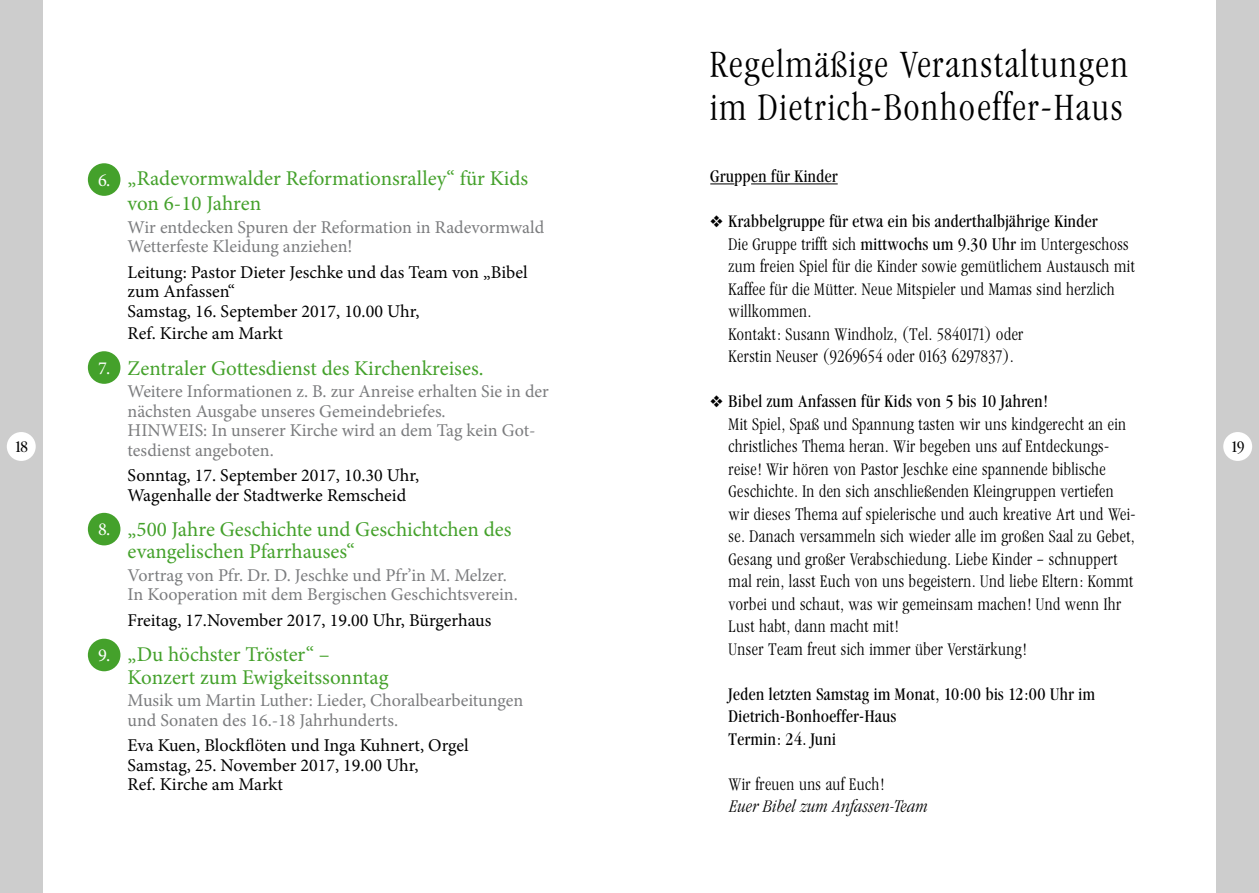
<style>
.page{position:relative;width:1259px;height:893px;background:#fff}
.page>*{position:absolute;margin:0;border:0;box-sizing:border-box;transform-origin:0 0}
.t1{font:300 36px/43.2px "Garamond ITC Condensed BQ";letter-spacing:.05em;color:#000}
.t2{font:21px/22.5px "Minion Pro";color:#44a12b}
.t3{font:18.45px "Minion Pro";color:#fff}
.t4{font:18px/19.5px "Minion Pro";color:#7b7c7e}
.t5{font:18px/19.5px "Minion Pro";color:#000}
.t6{font:300 16.5px/22.5px "Garamond ITC Condensed BQ";letter-spacing:.025em;color:#000}
.t7{font:16.5px/22.5px "Garamond ITC Condensed BQ";letter-spacing:.025em;color:#000}
.t8{font:italic 300 16.5px "Garamond ITC Condensed BQ";letter-spacing:.025em;color:#000}
.t9{font:15px "Garamond ITC Condensed BQ";color:#000}
.s1{font-weight:400}
</style>
<div class="page">
<div style="left:0;top:0;width:43px;height:893px;background:#cdcdcd"></div>
<div style="left:7px;top:432px;width:29px;height:29px;background:#fff;border-radius:50%"></div>
<svg style="left:710px;top:183px;width:24px;height:1px"></svg>
<hr style="left:751px;top:183px;width:86px;height:1px;background:#000">
<div style="left:1216px;top:0;width:43px;height:893px;background:#cdcdcd"></div>
<div style="left:1223px;top:432px;width:29px;height:29px;background:#fff;border-radius:50%"></div>
<div style="left:88px;top:163px;width:32px;height:33px;background:#44a12b;border-radius:50%"></div>
<div style="left:88px;top:351px;width:32px;height:33px;background:#44a12b;border-radius:50%"></div>
<div style="left:88px;top:513px;width:32px;height:32px;background:#44a12b;border-radius:50%"></div>
<div style="left:88px;top:639px;width:32px;height:32px;background:#44a12b;border-radius:50%"></div>
<p class="t9" style="left:14px;top:438px;width:15px">18</p>
<p class="t3" style="left:98px;top:167px;width:14px">6.</p>
<p class="t3" style="left:98px;top:355px;width:14px">7.</p>
<p class="t3" style="left:98px;top:517px;width:14px">8.</p>
<p class="t3" style="left:98px;top:643px;width:14px">9.</p>
<p class="t2" style="left:128px;top:165px;width:402px;line-height:25.5px">„Radevormwalder Reformationsralley“ für Kids von 6-10 Jahren</p>
<p class="t4" style="left:128px;top:217px;width:418px">Wir entdecken Spuren der Reformation in Radevormwald<br>Wetterfeste Kleidung anziehen!</p>
<p class="t5" style="left:128px;top:262px;width:401px">Leitung: Pastor Dieter Jeschke und das Team von „Bibel zum Anfassen“<br>Samstag, 16. September 2017, 10.00 Uhr,</p>
<p class="t5" style="left:128px;top:324px;width:157px">Ref. Kirche am Markt</p>
<p class="t2" style="left:128px;top:357px;width:357px">Zentraler Gottesdienst des Kirchenkreises.</p>
<p class="t4" style="left:128px;top:382px;width:423px">Weitere Informationen z. B. zur Anreise erhalten Sie in der nächsten Ausgabe unseres Gemeindebriefes.<br>HINWEIS: In unserer Kirche wird an dem Tag kein Got&shy;tesdienst angeboten.</p>
<p class="t5" style="left:128px;top:466px;width:293px">Sonntag, 17. September 2017, 10.30 Uhr,<br>Wagenhalle der Stadtwerke Remscheid</p>
<p class="t2" style="left:128px;top:518px;width:385px">„500 Jahre Geschichte und Geschichtchen des evangelischen Pfarrhauses“</p>
<p class="t4" style="left:128px;top:565px;width:392px">Vortrag von Pfr. Dr. D. Jeschke und Pfr’in M. Melzer.<br>In Kooperation mit dem Bergischen Geschichtsverein.</p>
<p class="t5" style="left:128px;top:610px;width:365px">Freitag, 17.November 2017, 19.00 Uhr, Bürgerhaus</p>
<p class="t2" style="left:128px;top:643px;width:262px">„Du höchster Tröster“ –<br>Konzert zum Ewigkeitssonntag</p>
<p class="t4" style="left:128px;top:691px;width:397px">Musik um Martin Luther: Lieder, Choralbearbeitungen und Sonaten des 16.-18 Jahrhunderts.</p>
<p class="t5" style="left:128px;top:736px;width:342px">Eva Kuen, Blockflöten und Inga Kuhnert, Orgel<br>Samstag, 25. November 2017, 19.00 Uhr,<br>Ref. Kirche am Markt</p>
<h1 class="t1" style="left:710px;top:44px;width:419px">Regelmäßige Veranstaltungen im Dietrich-Bonhoeffer-Haus</h1>
<p class="t7" style="left:710px;top:166px;width:129px">Gruppen für Kinder</p>
<p class="t6" style="left:728px;top:211px;width:408px;text-indent:-18px">❖ <span class="s1">Krabbelgruppe für etwa ein bis anderthalbjährige Kinder<br></span>Die Gruppe trifft sich <span class="s1">mittwochs um 9.30 Uhr</span> im Untergeschoss zum freien Spiel für die Kinder sowie gemütlichem Austausch mit Kaffee für die Mütter. Neue Mitspieler und Mamas sind herzlich willkommen.<br>Kontakt: Susann Windholz, (Tel. 5840171) oder<br>Kerstin Neuser (9269654 oder 0163 6297837).</p>
<p class="t6" style="left:728px;top:391px;width:408px;text-indent:-18px">❖ <span class="s1">Bibel zum Anfassen für Kids von 5 bis 10 Jahren!<br></span>Mit Spiel, Spaß und Spannung tasten wir uns kindgerecht an ein christliches Thema heran. Wir begeben uns auf Entdeckungs&shy;reise! Wir hören von Pastor Jeschke eine spannende biblische Geschichte. In den sich anschließenden Kleingruppen vertiefen wir dieses Thema auf spielerische und auch kreative Art und Wei&shy;se. Danach versammeln sich wieder alle im großen Saal zu Gebet, Gesang und großer Verabschiedung. Liebe Kinder – schnuppert mal rein, lasst Euch von uns begeistern. Und liebe Eltern: Kommt vorbei und schaut, was wir gemeinsam machen! Und wenn Ihr Lust habt, dann macht mit!<br>Unser Team freut sich immer über Verstärkung!</p>
<p class="t7" style="left:728px;top:683px;width:368px">Jeden letzten Samstag im Monat, 10:00 bis 12:00 Uhr im<br>Dietrich-Bonhoeffer-Haus<br>Termin: 24. Juni</p>
<p class="t6" style="left:728px;top:773px;width:157px">Wir freuen uns auf Euch!</p>
<p class="t8" style="left:728px;top:797px;width:199px">Euer Bibel zum Anfassen-Team</p>
<p class="t9" style="left:1230px;top:438px;width:15px">19</p>
</div>
